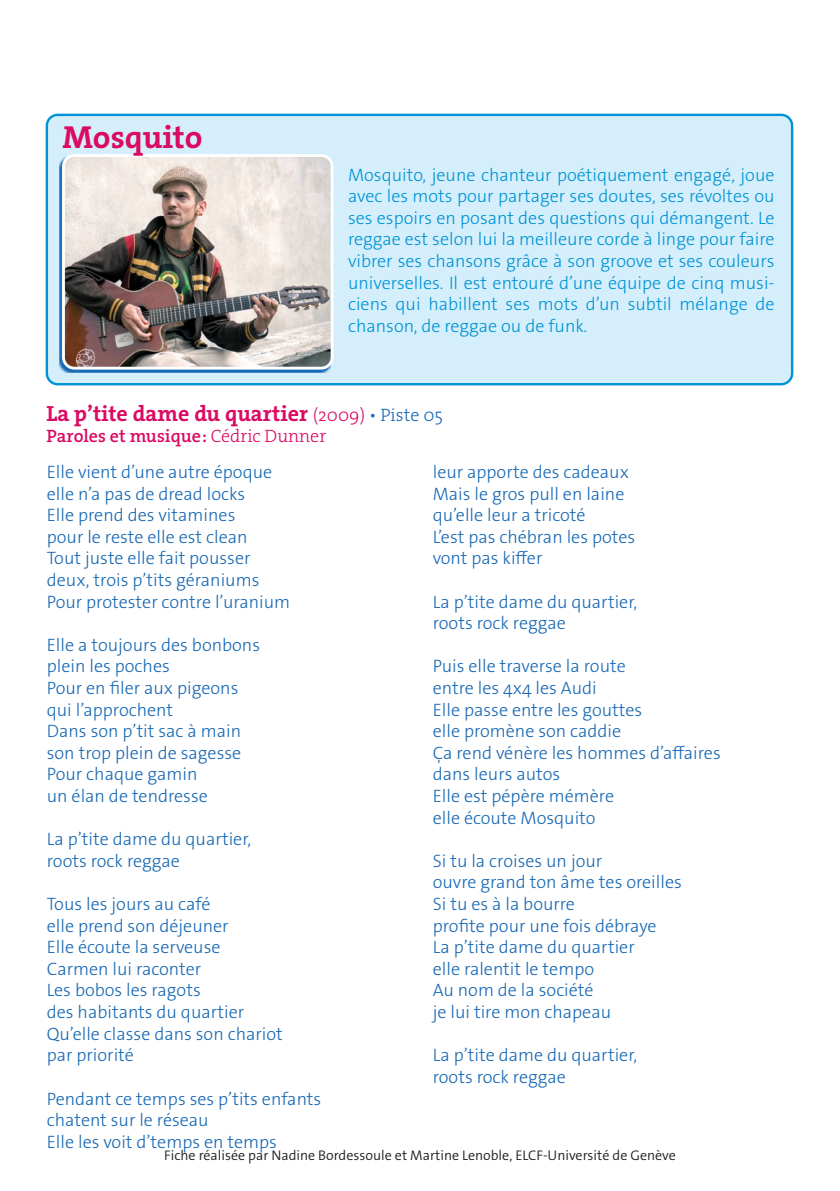
<style>
.page{position:relative;width:840px;height:1191px;background:#fff}
.page>*{position:absolute;margin:0;border:0;box-sizing:border-box;transform-origin:0 0}
.t1{font:32px "The Serif HP7 Bld";color:#db0a62}
.t2{font:22px "The Serif HP7 Bld";color:#db0a62}
.t3{font:300 18px "The Sans Os F";color:#1768b4}
.t4{font:300 18px/21.6px "The Sans Os F";color:#0093d5;text-align:justify}
.t5{font:18px "The Serif HP6 Se Bld";color:#db0a62}
.t6{font:300 14px "The Sans Os F";color:#231f20}
.s1{font-family:"The Serif HP3 Lig";font-size:18px}
.s2{font-family:"The Serif HP3 Lig";font-size:18px;color:#1768b4}
.s3{font-family:"The Serif HP3 Lig"}
</style>
<div class="page">
<div style="left:47px;top:115px;width:744px;height:269px;background:#d4effb;border-radius:11px"></div>
<div style="left:46px;top:114px;width:746px;height:271px;border:2px solid #0093d5;border-radius:11px"></div>
<svg style="left:59px;top:158px;width:272px;height:214px"></svg>
<img style="left:63px;top:157px;width:268px;height:211px">
<div style="left:62px;top:154px;width:271px;height:215px;border:3px solid #fff;border-radius:11px"></div>
<p class="t1" style="left:62px;top:116px;width:142px">Mosquito</p>
<p class="t4" style="left:348px;top:164px;width:428px">Mosquito, jeune chanteur poétiquement engagé, joue avec les mots pour partager ses doutes, ses révoltes ou ses espoirs en posant des questions qui démangent. Le reggae est selon lui la meilleure corde à linge pour faire vibrer ses chansons grâce à son groove et ses couleurs universelles. Il est entouré d’une équipe de cinq musi&shy;ciens qui habillent ses mots d’un subtil mélange de chanson, de reggae ou de funk.</p>
<p class="t2" style="left:46px;top:399px;width:398px">La p’tite dame du quartier <span class="s1">(2009)</span> <span class="s2">• Piste 05</span></p>
<p class="t5" style="left:46px;top:424px;width:281px">Paroles et musique: <span class="s3">Cédric Dunner</span></p>
<p class="t3" style="left:47px;top:460px;width:227px">Elle vient d’une autre époque</p>
<p class="t3" style="left:47px;top:482px;width:200px">elle n’a pas de dread locks</p>
<p class="t3" style="left:47px;top:503px;width:190px">Elle prend des vitamines</p>
<p class="t3" style="left:47px;top:525px;width:202px">pour le reste elle est clean</p>
<p class="t3" style="left:47px;top:546px;width:205px">Tout juste elle fait pousser</p>
<p class="t3" style="left:47px;top:568px;width:214px">deux, trois p’tits géraniums</p>
<p class="t3" style="left:47px;top:590px;width:245px">Pour protester contre l’uranium</p>
<p class="t3" style="left:47px;top:633px;width:215px">Elle a toujours des bonbons</p>
<p class="t3" style="left:47px;top:654px;width:124px">plein les poches</p>
<p class="t3" style="left:47px;top:676px;width:193px">Pour en filer aux pigeons</p>
<p class="t3" style="left:47px;top:698px;width:128px">qui l’approchent</p>
<p class="t3" style="left:47px;top:719px;width:196px">Dans son p’tit sac à main</p>
<p class="t3" style="left:47px;top:741px;width:196px">son trop plein de sagesse</p>
<p class="t3" style="left:47px;top:762px;width:152px">Pour chaque gamin</p>
<p class="t3" style="left:47px;top:784px;width:162px">un élan de tendresse</p>
<p class="t3" style="left:47px;top:827px;width:206px">La p’tite dame du quartier,</p>
<p class="t3" style="left:47px;top:849px;width:134px">roots rock reggae</p>
<p class="t3" style="left:47px;top:892px;width:165px">Tous les jours au café</p>
<p class="t3" style="left:47px;top:914px;width:183px">elle prend son déjeuner</p>
<p class="t3" style="left:47px;top:935px;width:175px">Elle écoute la serveuse</p>
<p class="t3" style="left:47px;top:957px;width:156px">Carmen lui raconter</p>
<p class="t3" style="left:47px;top:978px;width:155px">Les bobos les ragots</p>
<p class="t3" style="left:47px;top:1000px;width:199px">des habitants du quartier</p>
<p class="t3" style="left:47px;top:1022px;width:237px">Qu’elle classe dans son chariot</p>
<p class="t3" style="left:47px;top:1043px;width:89px">par priorité</p>
<p class="t3" style="left:47px;top:1086px;width:276px">Pendant ce temps ses p’tits enfants</p>
<p class="t3" style="left:47px;top:1108px;width:163px">chatent sur le réseau</p>
<p class="t3" style="left:47px;top:1130px;width:232px">Elle les voit d’temps en temps</p>
<p class="t3" style="left:432px;top:460px;width:197px">leur apporte des cadeaux</p>
<p class="t3" style="left:432px;top:482px;width:193px">Mais le gros pull en laine</p>
<p class="t3" style="left:432px;top:503px;width:154px">qu’elle leur a tricoté</p>
<p class="t3" style="left:432px;top:525px;width:204px">L’est pas chébran les potes</p>
<p class="t3" style="left:432px;top:546px;width:111px">vont pas kiffer</p>
<p class="t3" style="left:432px;top:590px;width:206px">La p’tite dame du quartier,</p>
<p class="t3" style="left:432px;top:611px;width:134px">roots rock reggae</p>
<p class="t3" style="left:432px;top:654px;width:194px">Puis elle traverse la route</p>
<p class="t3" style="left:432px;top:676px;width:165px">entre les 4x4 les Audi</p>
<p class="t3" style="left:432px;top:698px;width:211px">Elle passe entre les gouttes</p>
<p class="t3" style="left:432px;top:719px;width:190px">elle promène son caddie</p>
<p class="t3" style="left:432px;top:741px;width:289px">Ça rend vénère les hommes d’affaires</p>
<p class="t3" style="left:432px;top:762px;width:129px">dans leurs autos</p>
<p class="t3" style="left:432px;top:784px;width:183px">Elle est pépère mémère</p>
<p class="t3" style="left:432px;top:806px;width:164px">elle écoute Mosquito</p>
<p class="t3" style="left:432px;top:849px;width:171px">Si tu la croises un jour</p>
<p class="t3" style="left:432px;top:870px;width:250px">ouvre grand ton âme tes oreilles</p>
<p class="t3" style="left:432px;top:892px;width:144px">Si tu es à la bourre</p>
<p class="t3" style="left:432px;top:914px;width:225px">profite pour une fois débraye</p>
<p class="t3" style="left:432px;top:935px;width:203px">La p’tite dame du quartier</p>
<p class="t3" style="left:432px;top:957px;width:163px">elle ralentit le tempo</p>
<p class="t3" style="left:432px;top:978px;width:162px">Au nom de la société</p>
<p class="t3" style="left:432px;top:1000px;width:180px">je lui tire mon chapeau</p>
<p class="t3" style="left:432px;top:1043px;width:206px">La p’tite dame du quartier,</p>
<p class="t3" style="left:432px;top:1065px;width:134px">roots rock reggae</p>
<p class="t6" style="left:164px;top:1146px;width:512px">Fiche réalisée par Nadine Bordessoule et Martine Lenoble, ELCF-Université de Genève</p>
</div>
